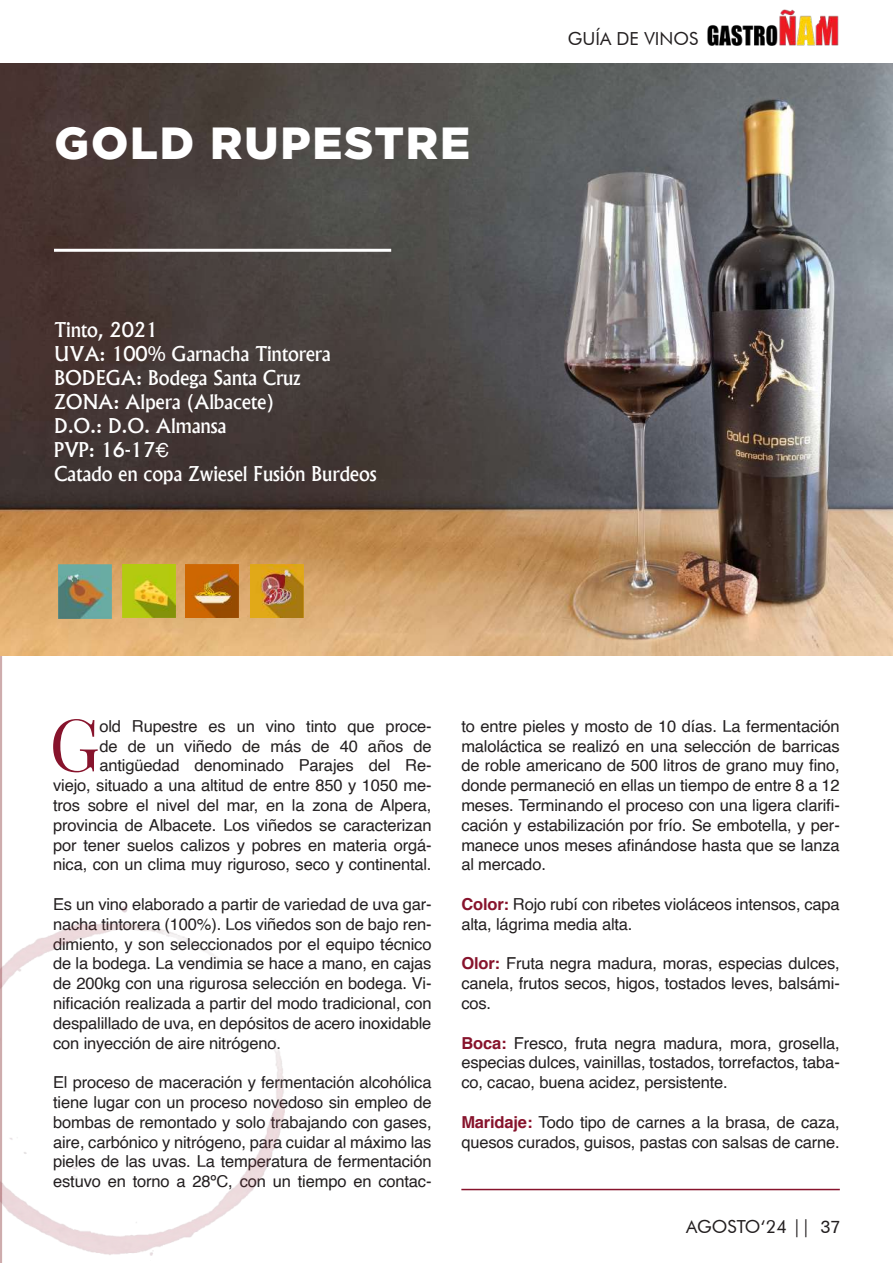
<style>
.page{position:relative;width:893px;height:1263px;background:#fff}
.page>*{position:absolute;margin:0;border:0;box-sizing:border-box;transform-origin:0 0}
.t1{font:72.45px "Playfair Display";color:#87132c}
.t2{font:900 45px "Gotham Pro";letter-spacing:.04em;color:#fff}
.t3{font:500 19.5px/24px "Albertus";letter-spacing:-.01em;color:#fff}
.t4{font:18px "Futura BT";color:#231f20}
.t5{font:16.5px/19.8px "Helvetica";letter-spacing:-.01em;color:#231f20;text-align:justify}
.s1{font-family:"Helvetica";font-weight:400}
.s2{font-weight:700;color:#87132c}
.s3{font-family:"Folio BT"}
</style>
<div class="page">
<img style="left:707px;top:9px;width:132px;height:37px">
<svg style="left:0;top:655px;width:2px;height:608px"></svg>
<img style="left:0;top:64px;width:892px;height:591px">
<img style="left:58px;top:564px;width:54px;height:54px">
<img style="left:122px;top:564px;width:54px;height:54px">
<img style="left:185px;top:564px;width:54px;height:54px">
<hr style="left:54px;top:249px;width:337px;height:3px;background:#fff">
<img style="left:0;top:907px;width:285px;height:353px">
<hr style="left:461px;top:1189px;width:379px;height:1px;background:#87132c">
<img style="left:250px;top:564px;width:54px;height:54px">
<h2 class="t2" style="left:55px;top:117px;width:417px">GOLD RUPESTRE</h2>
<p class="t3" style="left:54px;top:318px;width:324px">Tinto, 2021<br>UVA: 100% Garnacha Tintorera<br>BODEGA: Bodega Santa Cruz<br>ZONA: Alpera (Albacete)<br>D.O.: D.O. Almansa<br>PVP: 16-17<span class="s1">€<br></span>Catado en copa Zwiesel Fusión Burdeos</p>
<p class="t4" style="left:568px;top:28px;width:132px">GUÍA DE VINOS</p>
<h1 class="t1" style="left:49px;top:699px;width:52px">G</h1>
<p class="t5" style="left:53px;top:716px;width:380px;text-align:right">old Rupestre es un vino tinto que proce-<br>de de un viñedo de más de 40 años de antigüedad denominado Parajes del Re-<br>viejo, situado a una altitud de entre 850 y 1050 me&shy;tros sobre el nivel del mar, en la zona de Alpera, provincia de Albacete. Los viñedos se caracterizan por tener suelos calizos y pobres en materia orgá&shy;nica, con un clima muy riguroso, seco y continental.</p>
<p class="t5" style="left:53px;top:895px;width:380px">Es un vino elaborado a partir de variedad de uva gar&shy;nacha tintorera (100%). Los viñedos son de bajo ren&shy;dimiento, y son seleccionados por el equipo técnico de la bodega. La vendimia se hace a mano, en cajas de 200kg con una rigurosa selección en bodega. Vi&shy;nificación realizada a partir del modo tradicional, con despalillado de uva, en depósitos de acero inoxidable con inyección de aire nitrógeno.</p>
<p class="t5" style="left:53px;top:1073px;width:380px">El proceso de maceración y fermentación alcohólica tiene lugar con un proceso novedoso sin empleo de bombas de remontado y solo trabajando con gases, aire, carbónico y nitrógeno, para cuidar al máximo las pieles de las uvas. La temperatura de fermentación estuvo en torno a 28ºC, con un tiempo en contac-</p>
<p class="t5" style="left:461px;top:716px;width:380px">to entre pieles y mosto de 10 días. La fermentación maloláctica se realizó en una selección de barricas de roble americano de 500 litros de grano muy fino, donde permaneció en ellas un tiempo de entre 8 a 12 meses. Terminando el proceso con una ligera clarifi&shy;cación y estabilización por frío. Se embotella, y per&shy;manece unos meses afinándose hasta que se lanza al mercado.</p>
<p class="t5" style="left:461px;top:895px;width:380px"><span class="s2">Color:</span> Rojo rubí con ribetes violáceos intensos, capa alta, lágrima media alta.</p>
<p class="t5" style="left:461px;top:954px;width:380px"><span class="s2">Olor:</span> Fruta negra madura, moras, especias dulces, canela, frutos secos, higos, tostados leves, balsámi&shy;cos.</p>
<p class="t5" style="left:461px;top:1033px;width:380px"><span class="s2">Boca:</span> Fresco, fruta negra madura, mora, grosella, especias dulces, vainillas, tostados, torrefactos, taba&shy;co, cacao, buena acidez, persistente.</p>
<p class="t5" style="left:461px;top:1112px;width:380px"><span class="s2">Maridaje:</span> Todo tipo de carnes a la brasa, de caza, quesos curados, guisos, pastas con salsas de carne.</p>
<p class="t4" style="left:686px;top:1215px;width:156px">AGOSTO‘24 || <span class="s3">37</span></p>
</div>
